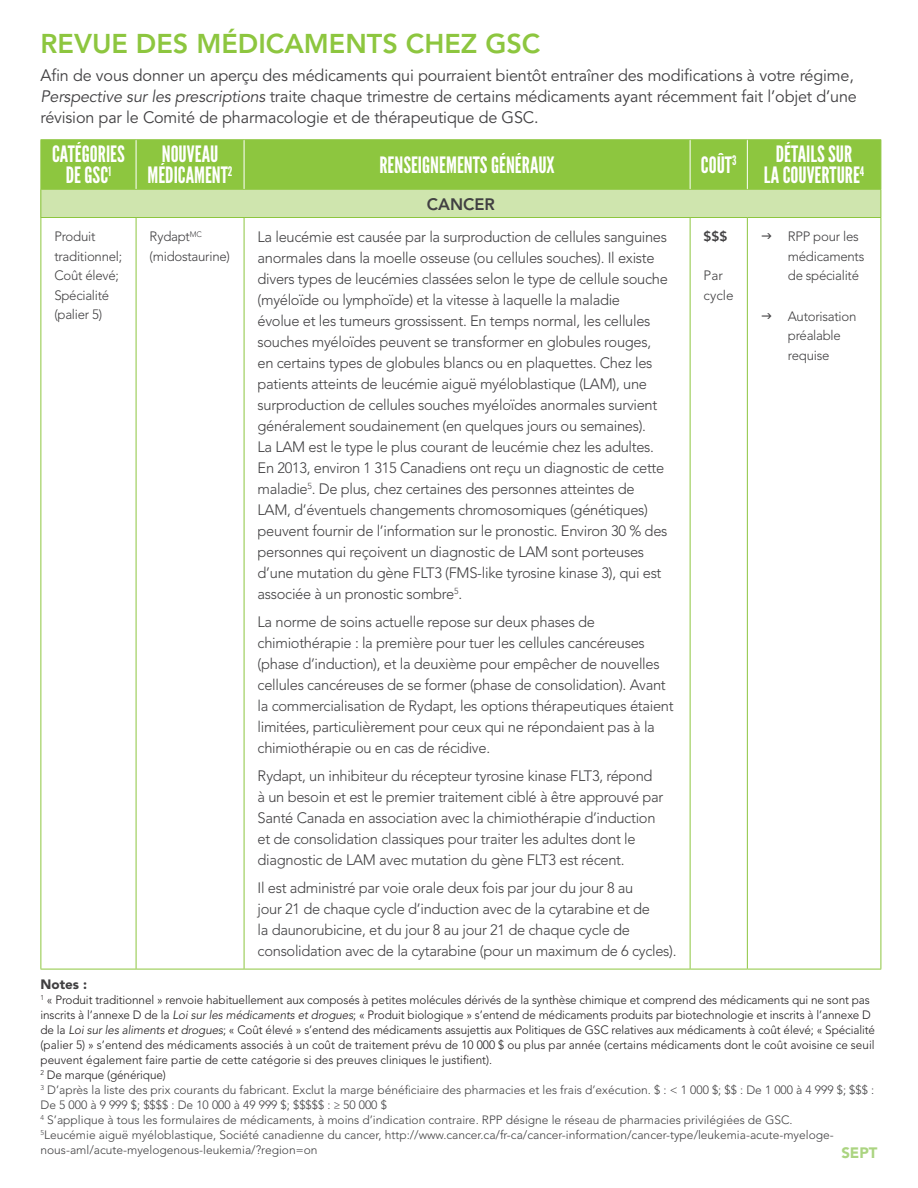
<style>
.page{position:relative;width:918px;height:1188px;background:#fff}
.page>*{position:absolute;margin:0;border:0;box-sizing:border-box;transform-origin:0 0}
.t1{font:800 27px "Avenir LT Std";color:#8dc63f}
.t2{font:22.5px/21px "League Gothic";color:#fff;text-align:center}
.t3{font:16.5px/21px "Avenir LT Std";letter-spacing:-.01em;color:#414042}
.t4{font:800 16.5px "Avenir LT Std";color:#414042}
.t5{font:300 15px/21px "Avenir LT Std";letter-spacing:-.02em;color:#414042}
.t6{font:900 15px "Avenir LT Std";color:#abd481}
.t7{font:300 13.5px/19.5px "Avenir LT Std";letter-spacing:-.02em;color:#414042}
.t8{font:300 13.5px/19.5px "Avenir LT Std";color:#414042}
.t9{font:900 13.5px "Avenir LT Std";color:#414042}
.t10{font:800 13.5px "Avenir LT Std";color:#414042}
.t11{font:300 12px/15px "Avenir LT Std";color:#211d1e}
.s1{font-style:italic}
.s2{color:#414042}
</style>
<div class="page">
<svg style="left:40px;top:140px;width:842px;height:77px;background:#a4d166"></svg>
<hr style="left:40px;top:217px;width:96px;height:1px;background:#8dc63f">
<hr style="left:136px;top:217px;width:108px;height:1px;background:#8dc63f">
<hr style="left:244px;top:217px;width:446px;height:1px;background:#8dc63f">
<hr style="left:690px;top:217px;width:57px;height:1px;background:#8dc63f">
<hr style="left:747px;top:217px;width:134px;height:1px;background:#8dc63f">
<hr style="left:40px;top:139px;width:96px;height:1px;background:#8dc63f">
<hr style="left:40px;top:140px;width:1px;height:49px;background:#8dc63f">
<hr style="left:136px;top:139px;width:108px;height:1px;background:#8dc63f">
<hr style="left:244px;top:139px;width:446px;height:1px;background:#8dc63f">
<hr style="left:690px;top:139px;width:57px;height:1px;background:#8dc63f">
<hr style="left:747px;top:139px;width:134px;height:1px;background:#8dc63f">
<hr style="left:881px;top:140px;width:1px;height:49px;background:#8dc63f">
<hr style="left:40px;top:189px;width:96px;height:1px;background:#8dc63f">
<hr style="left:136px;top:189px;width:108px;height:1px;background:#8dc63f">
<hr style="left:244px;top:189px;width:446px;height:1px;background:#8dc63f">
<hr style="left:690px;top:189px;width:57px;height:1px;background:#8dc63f">
<hr style="left:747px;top:189px;width:134px;height:1px;background:#8dc63f">
<hr style="left:40px;top:969px;width:96px;height:1px;background:#8dc63f">
<hr style="left:136px;top:969px;width:108px;height:1px;background:#8dc63f">
<hr style="left:244px;top:969px;width:446px;height:1px;background:#8dc63f">
<hr style="left:690px;top:969px;width:57px;height:1px;background:#8dc63f">
<hr style="left:747px;top:969px;width:134px;height:1px;background:#8dc63f">
<hr style="left:136px;top:140px;width:1px;height:49px;background:#fff">
<hr style="left:244px;top:140px;width:1px;height:49px;background:#fff">
<hr style="left:690px;top:140px;width:1px;height:49px;background:#fff">
<hr style="left:747px;top:140px;width:1px;height:49px;background:#fff">
<hr style="left:40px;top:218px;width:1px;height:751px;background:#8dc63f">
<hr style="left:136px;top:218px;width:1px;height:751px;background:#8dc63f">
<hr style="left:244px;top:218px;width:1px;height:751px;background:#8dc63f">
<hr style="left:690px;top:218px;width:1px;height:751px;background:#8dc63f">
<hr style="left:747px;top:218px;width:1px;height:751px;background:#8dc63f">
<hr style="left:881px;top:218px;width:1px;height:751px;background:#8dc63f">
<h1 class="t1" style="left:40px;top:28px;width:501px">REVUE DES MÉDICAMENTS CHEZ GSC</h1>
<p class="t3" style="left:40px;top:65px;width:818px">Afin de vous donner un aperçu des médicaments qui pourraient bientôt entraîner des modifications à votre régime,<br><span class="s1">Perspective sur les prescriptions</span> traite chaque trimestre de certains médicaments ayant récemment fait l’objet d’une révision par le Comité de pharmacologie et de thérapeutique de GSC.</p>
<h2 class="t2" style="left:52px;top:144px;width:74px">CATÉGORIES<br>DEGSC<sup>1</sup></h2>
<h2 class="t2" style="left:148px;top:144px;width:87px">NOUVEAU<br>MÉDICAMENT<sup>2</sup></h2>
<h2 class="t2" style="left:379px;top:154px;width:177px">RENSEIGNEMENTS GÉNÉRAUX</h2>
<h2 class="t2" style="left:701px;top:154px;width:37px">COÛT<sup>3</sup></h2>
<h2 class="t2" style="left:764px;top:144px;width:102px">DÉTAILS SUR<br>LA COUVERTURE<sup>4</sup></h2>
<p class="t4" style="left:427px;top:194px;width:70px">CANCER</p>
<p class="t7" style="left:54px;top:227px;width:69px">Produit traditionnel;<br>Coût élevé;<br>Spécialité (palier 5)</p>
<p class="t7" style="left:150px;top:227px;width:82px">Rydapt<sup>MC </sup>(midostaurine)</p>
<p class="t5" style="left:258px;top:227px;width:412px">La leucémie est causée par la surproduction de cellules sanguines anormales dans la moelle osseuse (ou cellules souches). Il existe divers types de leucémies classées selon le type de cellule souche (myéloïde ou lymphoïde) et la vitesse à laquelle la maladie<br>évolue et les tumeurs grossissent. En temps normal, les cellules souches myéloïdes peuvent se transformer en globules rouges, en certains types de globules blancs ou en plaquettes. Chez les patients atteints de leucémie aiguë myéloblastique (LAM), une surproduction de cellules souches myéloïdes anormales survient généralement soudainement (en quelques jours ou semaines).<br>La LAM est le type le plus courant de leucémie chez les adultes.<br>En 2013, environ 1 315 Canadiens ont reçu un diagnostic de cette maladie<sup>5</sup>. De plus, chez certaines des personnes atteintes de LAM, d’éventuels changements chromosomiques (génétiques) peuvent fournir de l’information sur le pronostic. Environ 30 % des personnes qui reçoivent un diagnostic de LAM sont porteuses d’une mutation du gène FLT3 (FMS-like tyrosine kinase 3), qui est associée à un pronostic sombre<sup>5</sup>.</p>
<p class="t5" style="left:258px;top:611px;width:418px">La norme de soins actuelle repose sur deux phases de chimiothérapie : la première pour tuer les cellules cancéreuses (phase d’induction), et la deuxième pour empêcher de nouvelles cellules cancéreuses de se former (phase de consolidation). Avant la commercialisation de Rydapt, les options thérapeutiques étaient limitées, particulièrement pour ceux qui ne répondaient pas à la chimiothérapie ou en cas de récidive.</p>
<p class="t5" style="left:258px;top:765px;width:407px">Rydapt, un inhibiteur du récepteur tyrosine kinase FLT3, répond à un besoin et est le premier traitement ciblé à être approuvé par Santé Canada en association avec la chimiothérapie d’induction et de consolidation classiques pour traiter les adultes dont le diagnostic de LAM avec mutation du gène FLT3 est récent.</p>
<p class="t5" style="left:258px;top:877px;width:421px">Il est administré par voie orale deux fois par jour du jour 8 au<br>jour 21 de chaque cycle d’induction avec de la cytarabine et de<br>la daunorubicine, et du jour 8 au jour 21 de chaque cycle de consolidation avec de la cytarabine (pour un maximum de 6 cycles).</p>
<p class="t10" style="left:704px;top:229px;width:25px">$$$</p>
<p class="t8" style="left:704px;top:266px;width:31px">Par cycle</p>
<p class="t7" style="left:788px;top:227px;width:78px">RPP pour les médicaments de spécialité</p>
<p class="t7" style="left:788px;top:306px;width:70px">Autorisation préalable requise</p>
<p class="t9" style="left:40px;top:976px;width:48px">Notes :</p>
<p class="t11" style="left:40px;top:992px;width:836px"><sup>1</sup> « Produit traditionnel » renvoie habituellement aux composés à petites molécules dérivés de la synthèse chimique et comprend des médicaments qui ne sont pas inscrits à l’annexe D de la <span class="s1">Loi sur les médicaments et drogues</span>; « Produit biologique » s’entend de médicaments produits par biotechnologie et inscrits à l’annexe D de la <span class="s1">Loi sur les aliments et drogues</span>; « Coût élevé » s’entend des médicaments assujettis aux Politiques de GSC relatives aux médicaments à coût élevé; « Spécialité (palier 5) » s’entend des médicaments associés à un coût de traitement prévu de 10 000 $ ou plus par année (certains médicaments dont le coût avoisine ce seuil peuvent également faire partie de cette catégorie si des preuves cliniques le justifient).<br><sup>2</sup> De marque (générique)<br><sup>3</sup> <span class="s2">D’après la liste des prix courants du fabricant. Exclut la marge bénéficiaire des pharmacies et les frais d’exécution. $ : &lt; 1 000 $; $$ : De 1 000 à 4 999 $; $$$ :<br>De 5 000 à 9 999 $; $$$$ : De 10 000 à 49 999 $; $$$$$ : ≥ 50 000 $<br></span><sup>4</sup> <span class="s2">S’applique à tous les formulaires de médicaments, à moins d’indication contraire. RPP désigne le réseau de pharmacies privilégiées de GSC.<br></span><sup>5</sup><span class="s2">Leucémie aiguë myéloblastique, Société canadienne du cancer, http://www.cancer.ca/fr-ca/cancer-information/cancer-type/leukemia-acute-myeloge&shy;nous-aml/acute-myelogenous-leukemia/?region=on</span></p>
<p class="t6" style="left:841px;top:1144px;width:38px">SEPT</p>
</div>
